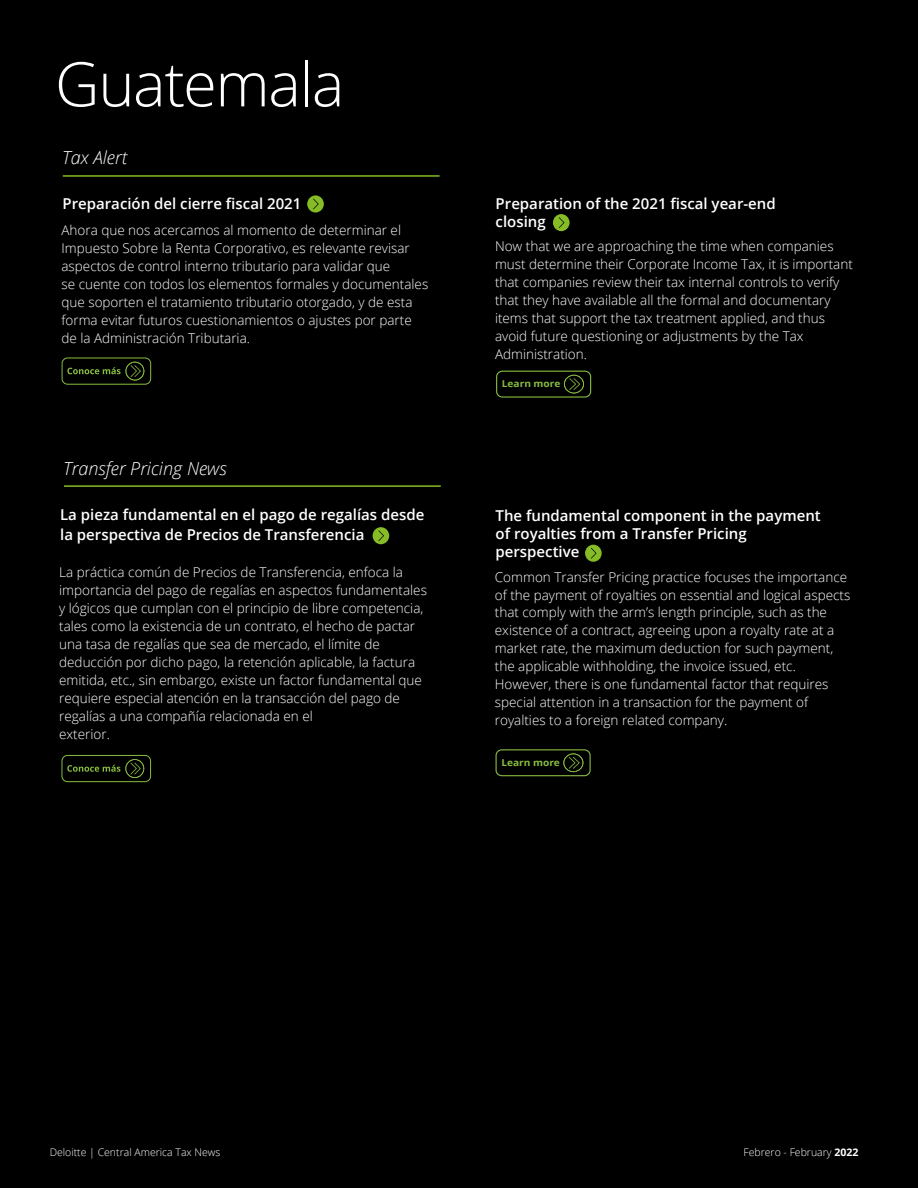
<style>
.page{position:relative;width:918px;height:1188px;background:#000}
.page>*{position:absolute;margin:0;border:0;box-sizing:border-box;transform-origin:0 0}
.t1{font:300 61.5px "Open Sans";letter-spacing:-.025em;color:#fff}
.t2{font:italic 300 18px "Open Sans";color:#fff}
.t3{font:600 15px/18px "Open Sans";color:#fff}
.t4{font:300 13.5px/18px "Open Sans";color:#fff}
.t5{font:300 10.5px "Open Sans";color:#fff}
.t6{font:700 9.45px "Open Sans";color:#87bd40;scale:1.07 1}
.s1{font-weight:700}
</style>
<div class="page">
<hr style="left:63px;top:175px;width:377px;height:2px;background:#86bc25">
<svg style="left:307px;top:195px;width:17px;height:18px"></svg>
<svg style="left:553px;top:214px;width:17px;height:17px"></svg>
<div style="left:62px;top:358px;width:89px;height:27px;border:1px solid #87bd40;border-radius:6px"></div>
<svg style="left:67px;top:362px;width:77px;height:19px"></svg>
<svg style="left:564px;top:375px;width:20px;height:18px"></svg>
<div style="left:496px;top:371px;width:95px;height:27px;border:1px solid #87bd40;border-radius:6px"></div>
<svg style="left:373px;top:527px;width:16px;height:17px"></svg>
<div style="left:62px;top:755px;width:89px;height:27px;border:1px solid #87bd40;border-radius:6px"></div>
<svg style="left:67px;top:759px;width:77px;height:19px"></svg>
<svg style="left:563px;top:753px;width:20px;height:19px"></svg>
<div style="left:496px;top:749px;width:95px;height:27px;border:1px solid #87bd40;border-radius:6px"></div>
<svg style="left:585px;top:545px;width:17px;height:17px"></svg>
<hr style="left:64px;top:485px;width:377px;height:2px;background:#86bc25">
<h1 class="t1" style="left:55px;top:42px;width:291px">Guatemala</h1>
<h2 class="t2" style="left:62px;top:145px;width:67px">Tax Alert</h2>
<p class="t3" style="left:62px;top:194px;width:240px">Preparación del cierre fiscal 2021</p>
<p class="t3" style="left:496px;top:194px;width:282px">Preparation of the 2021 fiscal year-end closing</p>
<p class="t4" style="left:61px;top:221px;width:368px">Ahora que nos acercamos al momento de determinar el Impuesto Sobre la Renta Corporativo, es relevante revisar aspectos de control interno tributario para validar que<br>se cuente con todos los elementos formales y documentales que soporten el tratamiento tributario otorgado, y de esta forma evitar futuros cuestionamientos o ajustes por parte de la Administración Tributaria.</p>
<p class="t4" style="left:495px;top:237px;width:359px">Now that we are approaching the time when companies must determine their Corporate Income Tax, it is important that companies review their tax internal controls to verify that they have available all the formal and documentary items that support the tax treatment applied, and thus avoid future questioning or adjustments by the Tax Administration.</p>
<p class="t6" style="left:502px;top:377px;width:56px">Learn more</p>
<h2 class="t2" style="left:63px;top:456px;width:165px">Transfer Pricing News</h2>
<p class="t3" style="left:60px;top:505px;width:366px;line-height:19.5px">La pieza fundamental en el pago de regalías desde la perspectiva de Precios de Transferencia</p>
<p class="t3" style="left:496px;top:506px;width:327px">The fundamental component in the payment of royalties from a Transfer Pricing perspective</p>
<p class="t4" style="left:59px;top:563px;width:369px">La práctica común de Precios de Transferencia, enfoca la importancia del pago de regalías en aspectos fundamentales y lógicos que cumplan con el principio de libre competencia, tales como la existencia de un contrato, el hecho de pactar una tasa de regalías que sea de mercado, el límite de deducción por dicho pago, la retención aplicable, la factura emitida, etc., sin embargo, existe un factor fundamental que requiere especial atención en la transacción del pago de regalías a una compañía relacionada en el<br>exterior.</p>
<p class="t4" style="left:495px;top:567px;width:357px">Common Transfer Pricing practice focuses the importance of the payment of royalties on essential and logical aspects that comply with the arm’s length principle, such as the existence of a contract, agreeing upon a royalty rate at a market rate, the maximum deduction for such payment, the applicable withholding, the invoice issued, etc.<br>However, there is one fundamental factor that requires special attention in a transaction for the payment of royalties to a foreign related company.</p>
<p class="t6" style="left:501px;top:756px;width:56px">Learn more</p>
<p class="t5" style="left:50px;top:1145px;width:172px">Deloitte | Central America Tax News</p>
<p class="t5" style="left:743px;top:1145px;width:116px">Febrero - February <span class="s1">2022</span></p>
</div>
